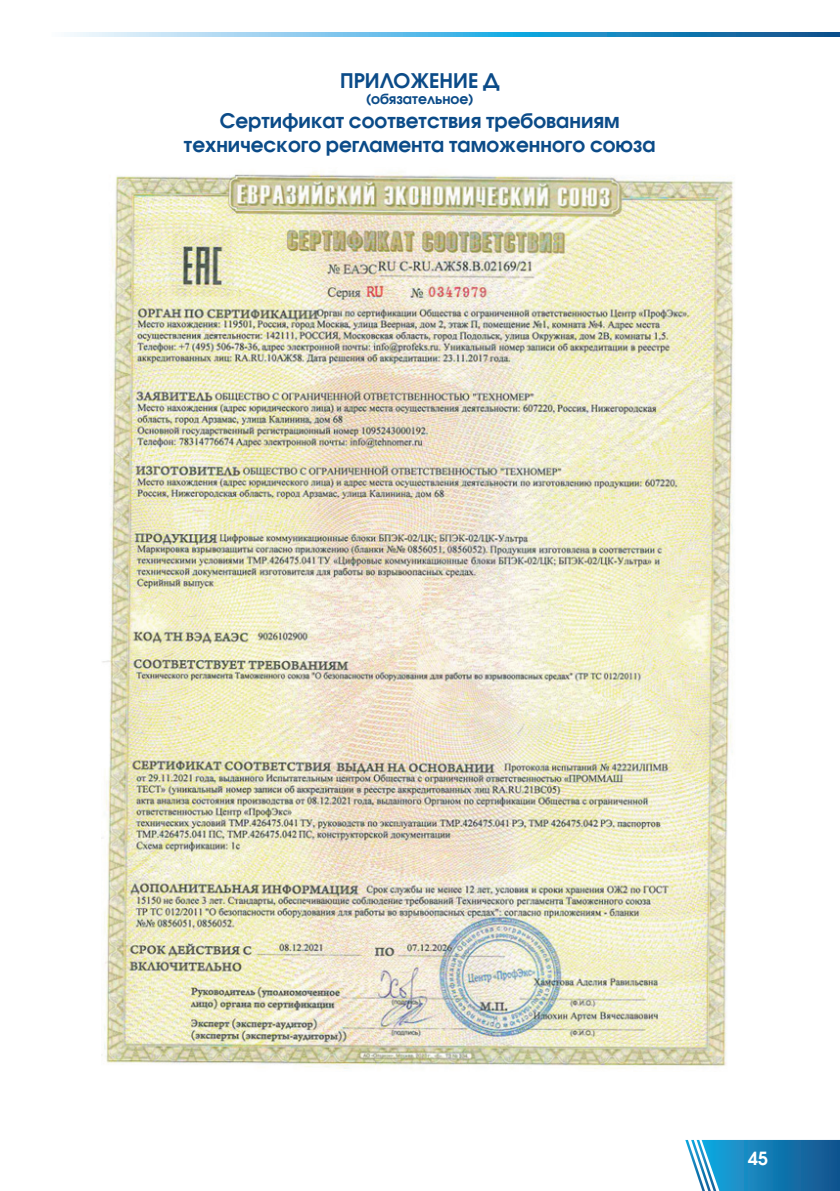
<style>
.page{position:relative;width:840px;height:1191px;background:#fff}
.page>*{position:absolute;margin:0;border:0;box-sizing:border-box;transform-origin:0 0}
.t1{font:600 20px/24px "Avant Garde Gothic C";color:#0b4b88;text-align:center}
.t2{font:700 18px "Avant Garde Gothic C";color:#fff}
.t3{font:600 14px "Avant Garde Gothic C";color:#0b4b88}
</style>
<div class="page">
<svg style="left:685px;top:1140px;width:154px;height:51px"></svg>
<svg style="left:67px;top:33px;width:772px;height:4px"></svg>
<img style="left:102px;top:172px;width:632px;height:897px">
<p class="t1" style="left:340px;top:68px;width:161px">ПРИЛОЖЕНИЕ Д</p>
<p class="t3" style="left:365px;top:91px;width:110px">(обязательное)</p>
<p class="t1" style="left:184px;top:109px;width:473px">Сертификат соответствия требованиям технического регламента таможенного союза</p>
<p class="t2" style="left:747px;top:1147px;width:22px">45</p>
</div>
